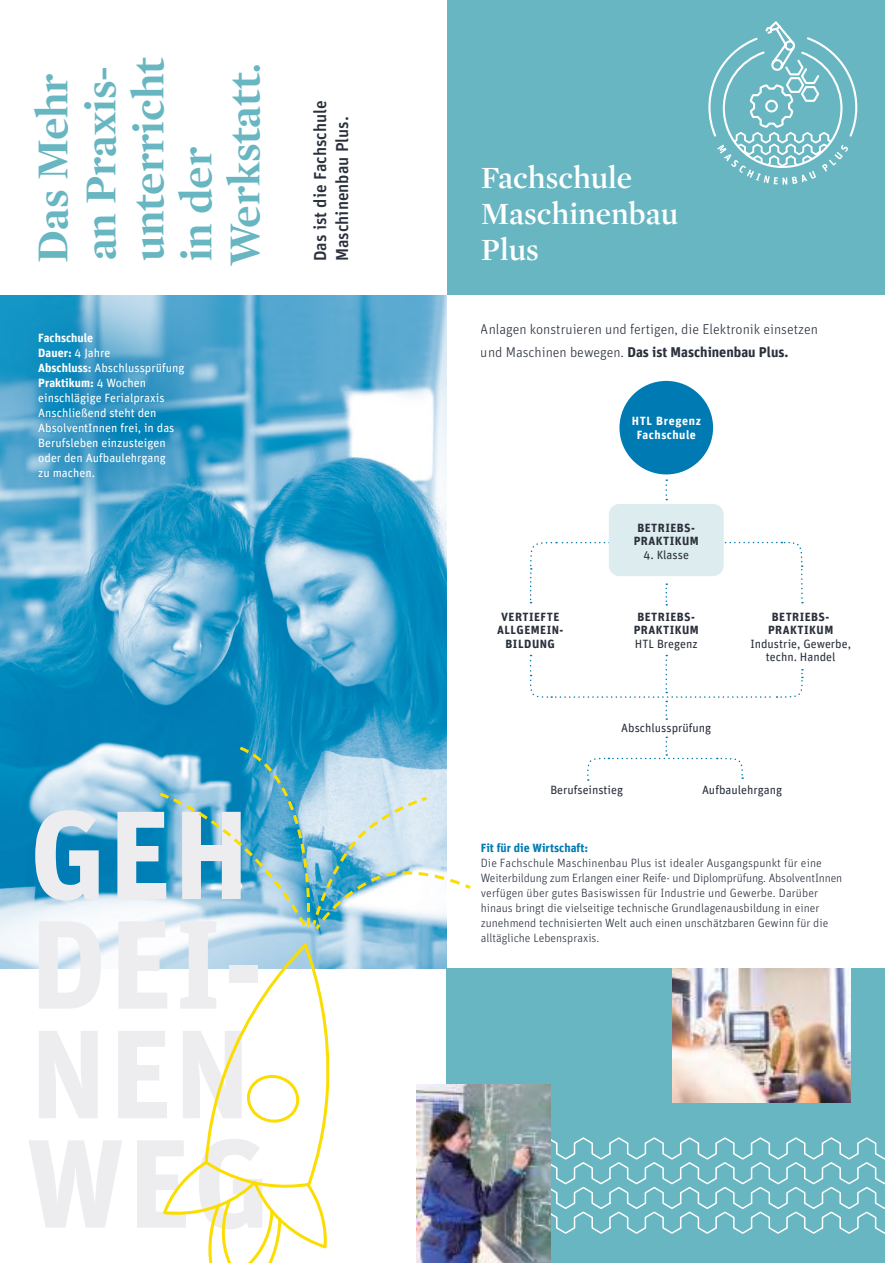
<style>
.page{position:relative;width:885px;height:1263px;background:#fff}
.page>*{position:absolute;margin:0;border:0;box-sizing:border-box;transform-origin:0 0}
.t1{font:700 125.55px/109.5px "Unit";letter-spacing:.02em;color:#ededf0}
.t2{font:700 45px/48px "Mercury Display";color:#68b6c1}
.t3{font:600 31.5px/36px "Mercury Display";color:#fff}
.t4{font:500 17.4px/21.8px "Unit";color:#2a303c}
.t5{font:300 14.25px/22.5px "Unit";color:#2a303c}
.t6{font:300 12px/15px "Unit";color:#2a303c}
.t7{font:12px/15px "Unit";color:#fff}
.t8{font:12px/13.5px "Unit";color:#2a303c;text-align:center}
.t9{font:700 12px/13.5px "Unit";letter-spacing:.04em;color:#2a303c;text-align:center}
.t10{font:700 12px "Unit";color:#007ab2}
.t11{font:700 12px/13.5px "Unit";letter-spacing:.04em;color:#fff;text-align:center}
.s1{font-weight:700}
</style>
<div class="page">
<img style="left:0;top:295px;width:446px;height:673px">
<div style="left:0;top:264px;width:259px;height:282px;background:#007ab2;opacity:.7"></div>
<div style="left:446px;top:968px;width:438px;height:295px;background:#68b6c1"></div>
<svg style="left:551px;top:1137px;width:333px;height:97px"></svg>
<div style="left:446px;top:0;width:438px;height:294px;background:#68b6c1"></div>
<img style="left:672px;top:968px;width:178px;height:134px">
<div style="left:619px;top:381px;width:94px;height:93px;background:#007ab2;border-radius:50%"></div>
<svg style="left:665px;top:479px;width:2px;height:21px"></svg>
<svg style="left:529px;top:541px;width:274px;height:64px"></svg>
<div style="left:608px;top:504px;width:115px;height:72px;background:#ddecee;border-radius:11px"></div>
<svg style="left:529px;top:655px;width:274px;height:65px"></svg>
<svg style="left:587px;top:737px;width:156px;height:44px"></svg>
<img style="left:417px;top:1084px;width:134px;height:179px">
<svg style="left:160px;top:939px;width:171px;height:324px"></svg>
<svg style="left:156px;top:744px;width:315px;height:188px;background:#92c6da"></svg>
<svg style="left:708px;top:21px;width:149px;height:164px"></svg>
<div style="left:0;top:0;width:446px;height:294px;background:#fff"></div>
<h2 class="t2" style="left:29px;top:266px;width:210px;rotate:-90deg">Das Mehr an Praxis&shy;unterricht in der<br>Werkstatt.</h2>
<p class="t7" style="left:38px;top:330px;width:148px"><span class="s1">Fachschule<br>Dauer:</span> 4 Jahre<br><span class="s1">Abschluss:</span> Abschlussprüfung<br><span class="s1">Praktikum:</span> 4 Wochen einschlägige Ferialpraxis<br>Anschließend steht den<br>AbsolventInnen frei, in das<br>Berufsleben einzusteigen oder den Aufbaulehrgang<br>zu machen.</p>
<h3 class="t4" style="left:309px;top:261px;width:162px;rotate:-90deg">Das ist die Fachschule<br>Maschinenbau Plus.</h3>
<h1 class="t1" style="left:29px;top:798px;width:236px">GEH<br>DEI-</h1>
<h3 class="t3" style="left:480px;top:160px;width:199px">Fachschule<br>Maschinenbau<br>Plus</h3>
<p class="t5" style="left:480px;top:318px;width:339px">Anlagen konstruieren und fertigen, die Elektronik einsetzen und Maschinen bewegen. <span class="s1">Das ist Maschinenbau Plus.</span></p>
<p class="t11" style="left:631px;top:414px;width:71px">HTL Bregenz<br>Fachschule</p>
<p class="t9" style="left:633px;top:520px;width:67px">BETRIEBS-<br>PRAKTIKUM</p>
<p class="t8" style="left:643px;top:547px;width:47px">4. Klasse</p>
<p class="t9" style="left:497px;top:609px;width:68px">VERTIEFTE<br>ALLGEMEIN-<br>BILDUNG</p>
<p class="t9" style="left:768px;top:609px;width:67px">BETRIEBS-<br>PRAKTIKUM</p>
<p class="t9" style="left:633px;top:609px;width:67px">BETRIEBS-<br>PRAKTIKUM</p>
<p class="t8" style="left:635px;top:637px;width:64px">HTL Bregenz</p>
<p class="t8" style="left:750px;top:637px;width:102px">Industrie, Gewerbe, techn. Handel</p>
<p class="t8" style="left:621px;top:721px;width:91px">Abschlussprüfung</p>
<p class="t8" style="left:550px;top:783px;width:74px">Berufseinstieg</p>
<p class="t8" style="left:702px;top:783px;width:82px">Aufbaulehrgang</p>
<p class="t10" style="left:480px;top:840px;width:109px">Fit für die Wirtschaft:</p>
<p class="t6" style="left:480px;top:855px;width:363px">Die Fachschule Maschinenbau Plus ist idealer Ausgangspunkt für eine Weiterbildung zum Erlangen einer Reife- und Diplomprüfung. AbsolventInnen verfügen über gutes Basiswissen für Industrie und Gewerbe. Darüber hinaus bringt die vielseitige technische Grundlagenausbildung in einer zunehmend technisierten Welt auch einen unschätzbaren Gewinn für die alltägliche Lebenspraxis.</p>
</div>
